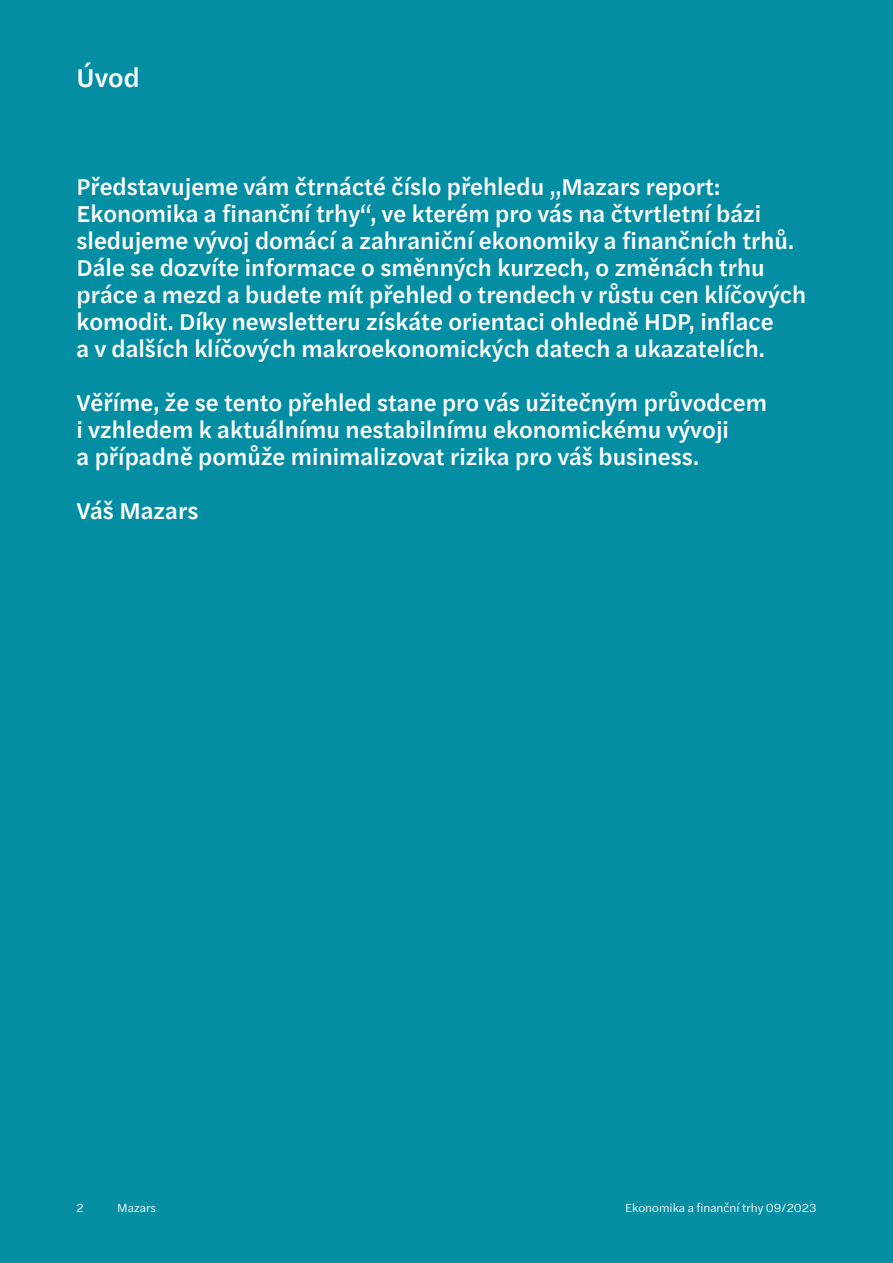
<style>
.page{position:relative;width:893px;height:1263px;background:#038ea4}
.page>*{position:absolute;margin:0;border:0;box-sizing:border-box;transform-origin:0 0}
.t1{font:500 27px "Halyard Text";color:#fff}
.t2{font:500 24px/27px "Halyard Text";color:#fff}
.t3{font:12px "Halyard Text";color:#fff}
</style>
<div class="page">
<p class="t1" style="left:77px;top:58px;width:65px">Úvod</p>
<p class="t2" style="left:77px;top:172px;width:731px">Představujeme vám čtrnácté číslo přehledu „Mazars report:<br>Ekonomika a finanční trhy“, ve kterém pro vás na čtvrtletní bázi sledujeme vývoj domácí a zahraniční ekonomiky a finančních trhů.<br>Dále se dozvíte informace o směnných kurzech, o změnách trhu práce a mezd a budete mít přehled o trendech v růstu cen klíčových komodit. Díky newsletteru získáte orientaci ohledně HDP, inflace<br>a v dalších klíčových makroekonomických datech a ukazatelích.</p>
<p class="t2" style="left:77px;top:388px;width:692px">Věříme, že se tento přehled stane pro vás užitečným průvodcem i vzhledem k aktuálnímu nestabilnímu ekonomickému vývoji<br>a případně pomůže minimalizovat rizika pro váš business.</p>
<p class="t2" style="left:77px;top:496px;width:123px">Váš Mazars</p>
<p class="t3" style="left:77px;top:1199px;width:9px">2</p>
<p class="t3" style="left:117px;top:1199px;width:40px">Mazars</p>
<p class="t3" style="left:625px;top:1199px;width:193px">Ekonomika a finanční trhy 09/2023</p>
</div>
